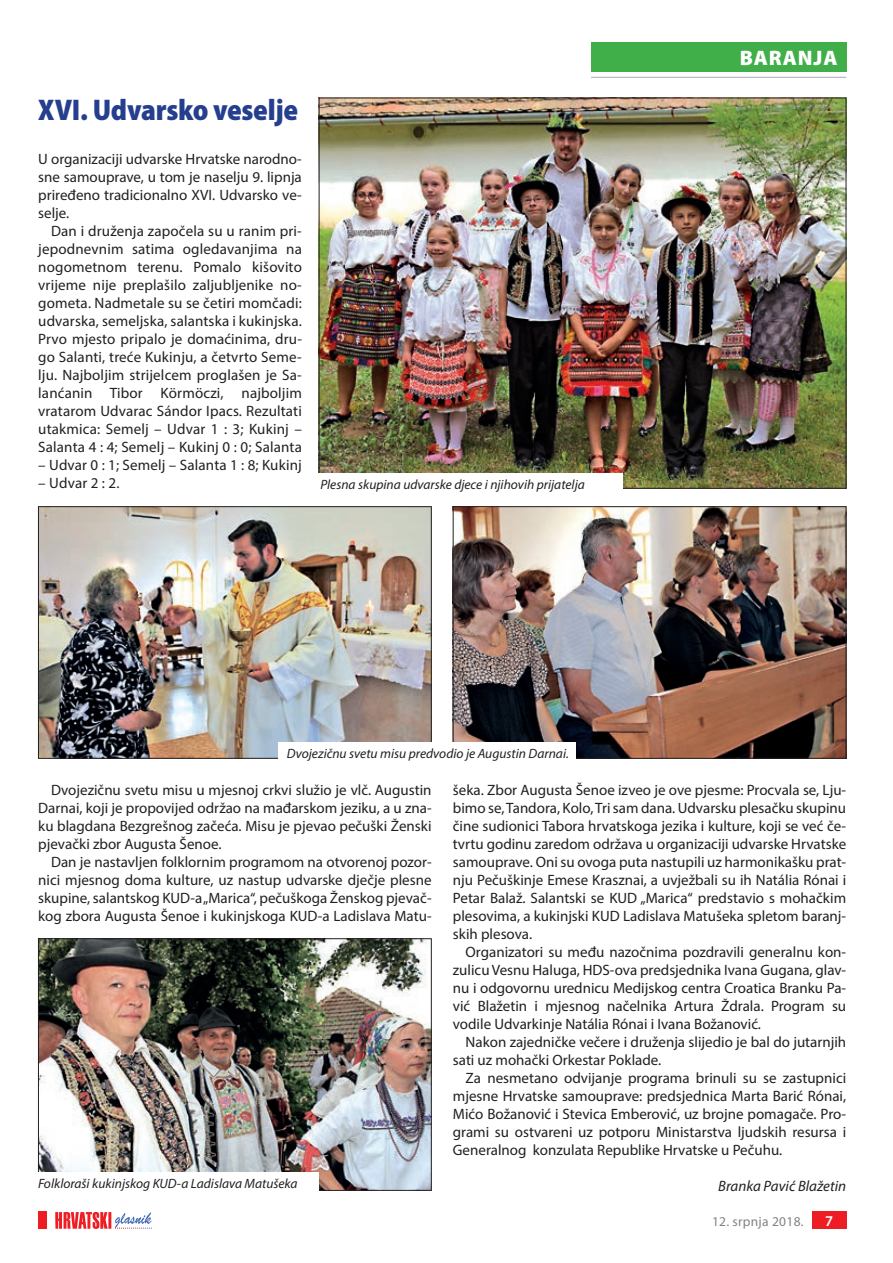
<style>
.page{position:relative;width:893px;height:1263px;background:#fff}
.page>*{position:absolute;margin:0;border:0;box-sizing:border-box;transform-origin:0 0}
.t1{font:900 semi-condensed 30px "Myriad Pro";letter-spacing:-.01em;color:#253f8e;scale:.96 1}
.t2{font:900 21px "Myriad Pro";letter-spacing:.04em;color:#fff}
.t3{font:15px/18px "Myriad Pro";color:#231f20;text-align:justify}
.t4{font:italic 15px "Myriad Pro";color:#231f20}
.t5{font:600 15px "Myriad Pro";color:#fff}
.t6{font:italic 13.5px "Myriad Pro";color:#231f20}
.t7{font:13.5px "Myriad Pro";letter-spacing:.02em;color:#808285}
</style>
<div class="page">
<div style="left:812px;top:1212px;width:34px;height:17px;background:#ee1d23"></div>
<svg style="left:55px;top:1212px;width:97px;height:17px"></svg>
<div style="left:38px;top:1212px;width:9px;height:17px;background:#ee1d23"></div>
<div style="left:591px;top:43px;width:255px;height:29px;background:#40ae49"></div>
<hr style="left:591px;top:77px;width:255px;height:1px;background:#a8a9ad">
<img style="left:321px;top:100px;width:523px;height:386px">
<img style="left:40px;top:508px;width:389px;height:248px">
<div style="left:38px;top:506px;width:393px;height:252px;border:1px solid #231f20"></div>
<img style="left:40px;top:940px;width:389px;height:248px">
<img style="left:455px;top:508px;width:389px;height:248px">
<div style="left:453px;top:506px;width:393px;height:252px;border:1px solid #231f20"></div>
<div style="left:316px;top:473px;width:306px;height:22px;background:#fff"></div>
<div style="left:278px;top:743px;width:298px;height:21px;background:#fff"></div>
<div style="left:34px;top:1172px;width:285px;height:22px;background:#fff"></div>
<h1 class="t1" style="left:38px;top:90px;width:272px">XVI. Udvarsko veselje</h1>
<p class="t3" style="left:38px;top:150px;width:265px">U organizaciji udvarske Hrvatske narodno&shy;sne samouprave, u tom je naselju 9. lipnja priređeno tradicionalno XVI. Udvarsko ve&shy;selje.</p>
<p class="t3" style="left:38px;top:222px;width:265px;text-indent:13px">Dan i druženja započela su u ranim pri&shy;jepodnevnim satima ogledavanjima na nogometnom terenu. Pomalo kišovito vrijeme nije preplašilo zaljubljenike no&shy;gometa. Nadmetale su se četiri momčadi: udvarska, semeljska, salantska i kukinjska.<br>Prvo mjesto pripalo je domaćinima, dru&shy;go Salanti, treće Kukinju, a četvrto Seme&shy;lju. Najboljim strijelcem proglašen je Sa&shy;lanćanin Tibor Körmöczi, najboljim vratarom Udvarac Sándor Ipacs. Rezultati utakmica: Semelj – Udvar 1 : 3; Kukinj – Salanta 4 : 4; Semelj – Kukinj 0 : 0; Salanta</p>
<p class="t3" style="left:38px;top:456px;width:265px">– Udvar 0 : 1; Semelj – Salanta 1 : 8; Kukinj</p>
<p class="t3" style="left:38px;top:474px;width:83px">– Udvar 2 : 2.</p>
<p class="t6" style="left:320px;top:476px;width:266px">Plesna skupina udvarske djece i njihovih prijatelja</p>
<p class="t6" style="left:287px;top:745px;width:284px">Dvojezičnu svetu misu predvodio je Augustin Darnai.</p>
<h2 class="t2" style="left:740px;top:44px;width:99px">BARANJA</h2>
<p class="t3" style="left:38px;top:780px;width:395px;text-indent:13px">Dvojezičnu svetu misu u mjesnoj crkvi služio je vlč. Augustin Darnai, koji je propovijed održao na mađarskom jeziku, a u zna&shy;ku blagdana Bezgrešnog začeća. Misu je pjevao pečuški Ženski pjevački zbor Augusta Šenoe.</p>
<p class="t3" style="left:38px;top:852px;width:395px;text-indent:13px">Dan je nastavljen folklornim programom na otvorenoj pozor&shy;nici mjesnog doma kulture, uz nastup udvarske dječje plesne skupine, salantskog KUD-a „Marica“, pečuškoga Ženskog pjevač&shy;kog zbora Augusta Šenoe i kukinjskoga KUD-a Ladislava Matu-</p>
<p class="t6" style="left:38px;top:1175px;width:261px">Folkloraši kukinjskog KUD-a Ladislava Matušeka</p>
<p class="t3" style="left:453px;top:780px;width:395px">šeka. Zbor Augusta Šenoe izveo je ove pjesme: Procvala se, Lju&shy;bimo se, Tandora, Kolo, Tri sam dana. Udvarsku plesačku skupinu čine sudionici Tabora hrvatskoga jezika i kulture, koji se već če&shy;tvrtu godinu zaredom održava u organizaciji udvarske Hrvatske samouprave. Oni su ovoga puta nastupili uz harmonikašku prat&shy;nju Pečuškinje Emese Krasznai, a uvježbali su ih Natália Rónai i Petar Balaž. Salantski se KUD „Marica“ predstavio s mohačkim plesovima, a kukinjski KUD Ladislava Matušeka spletom baranj&shy;skih plesova.</p>
<p class="t3" style="left:453px;top:942px;width:395px;text-indent:13px">Organizatori su među nazočnima pozdravili generalnu kon&shy;zulicu Vesnu Haluga, HDS-ova predsjednika Ivana Gugana, glav&shy;nu i odgovornu urednicu Medijskog centra Croatica Branku Pa&shy;vić Blažetin i mjesnog načelnika Artura Ždrala. Program su vodile Udvarkinje Natália Rónai i Ivana Božanović.</p>
<p class="t3" style="left:453px;top:1032px;width:395px;text-indent:13px">Nakon zajedničke večere i druženja slijedio je bal do jutarnjih sati uz mohački Orkestar Poklade.</p>
<p class="t3" style="left:453px;top:1068px;width:395px;text-indent:13px">Za nesmetano odvijanje programa brinuli su se zastupnici mjesne Hrvatske samouprave: predsjednica Marta Barić Rónai, Mićo Božanović i Stevica Emberović, uz brojne pomagače. Pro&shy;grami su ostvareni uz potporu Ministarstva ljudskih resursa i Generalnog konzulata Republike Hrvatske u Pečuhu.</p>
<p class="t4" style="left:718px;top:1176px;width:129px">Branka Pavić Blažetin</p>
<p class="t7" style="left:712px;top:1213px;width:93px">12. srpnja 2018.</p>
<p class="t5" style="left:825px;top:1211px;width:10px">7</p>
</div>
